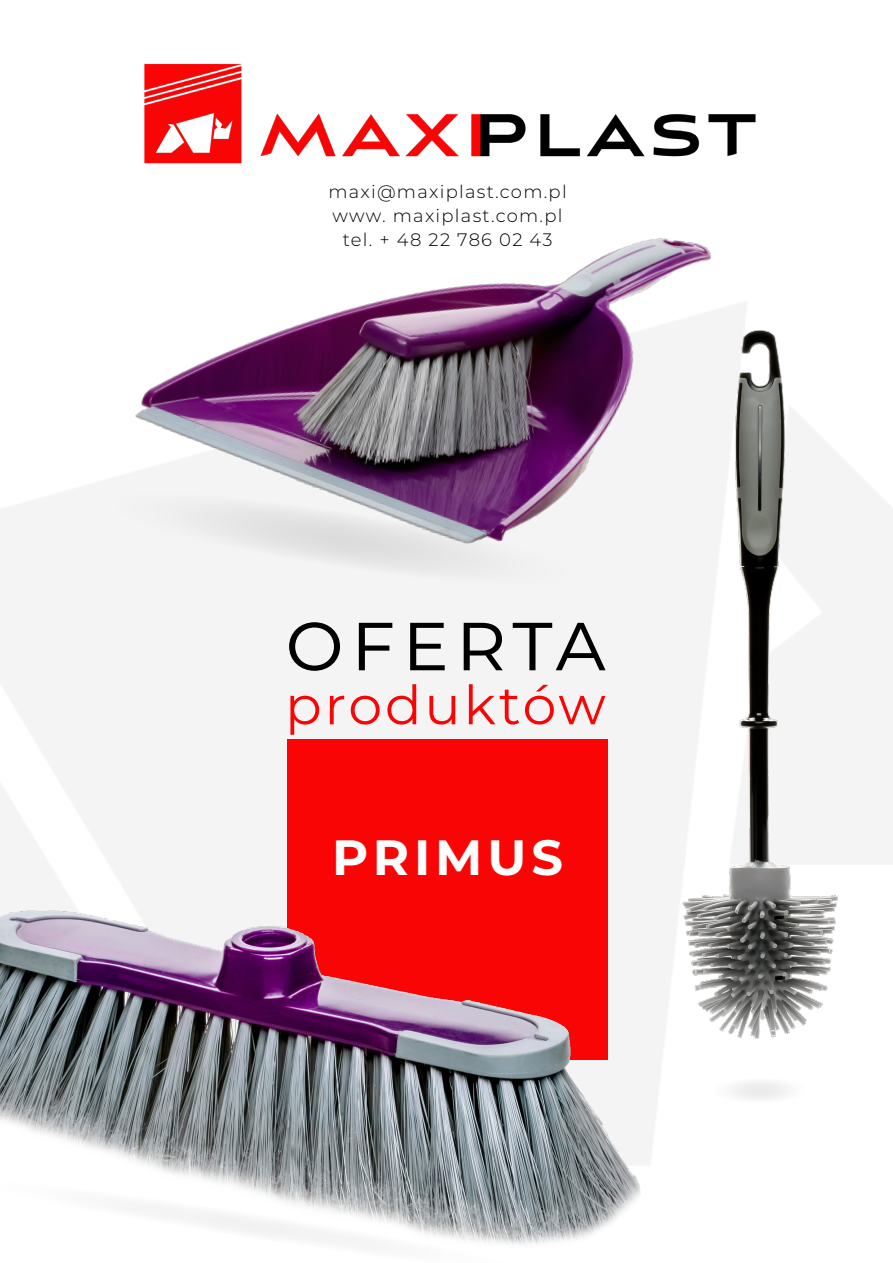
<style>
.page{position:relative;width:893px;height:1263px;background:#fff}
.page>*{position:absolute;margin:0;border:0;box-sizing:border-box;transform-origin:0 0}
.t1{font:84px "Montserrat";letter-spacing:.07em;color:#000}
.t2{font:54px "Montserrat";letter-spacing:.05em;color:#fa0505}
.t3{font:700 49.5px "Montserrat";letter-spacing:.1em;color:#fff}
.t4{font:300 18px "Montserrat";letter-spacing:.07em;color:#000}
</style>
<div class="page">
<div style="left:84px;top:484px;width:513px;height:112px;background:#f5f4f4"></div>
<img style="left:144px;top:63px;width:612px;height:100px">
<div style="left:287px;top:739px;width:321px;height:320px;background:#fa0505"></div>
<img style="left:0;top:900px;width:668px;height:361px">
<img style="left:109px;top:163px;width:618px;height:423px">
<div style="left:703px;top:1078px;width:115px;height:26px;background:#f9f9f9;border-radius:50%"></div>
<img style="left:671px;top:323px;width:178px;height:717px">
<p class="t4" style="left:328px;top:180px;width:240px">maxi@maxiplast.com.pl</p>
<p class="t4" style="left:332px;top:204px;width:232px">www. maxiplast.com.pl</p>
<p class="t4" style="left:343px;top:228px;width:211px">tel. + 48 22 786 02 43</p>
<p class="t1" style="left:285px;top:583px;width:322px">oferta</p>
<p class="t2" style="left:285px;top:668px;width:322px">produktów</p>
<p class="t3" style="left:332px;top:822px;width:232px">PRIMUS</p>
</div>
